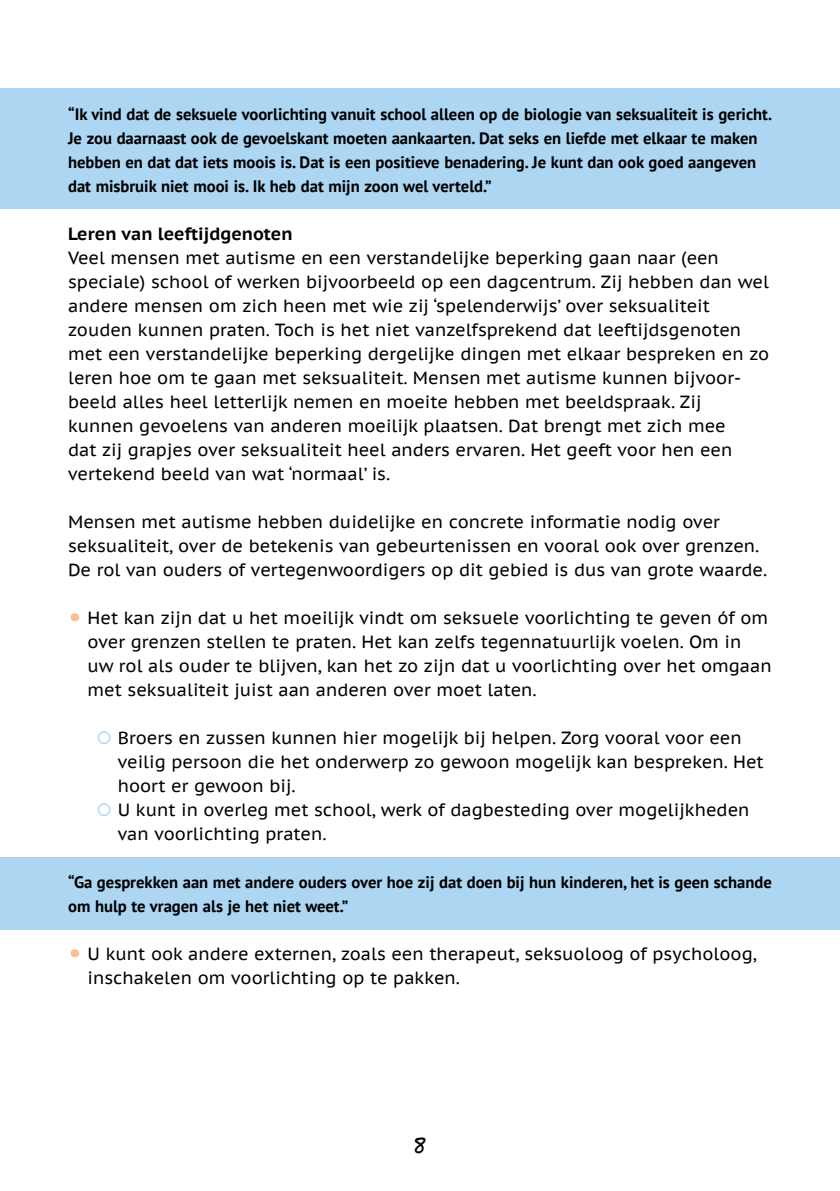
<style>
.page{position:relative;width:840px;height:1191px;background:#fff}
.page>*{position:absolute;margin:0;border:0;box-sizing:border-box;transform-origin:0 0}
.t1{font:500 24px "PF Reminder Pro";color:#000}
.t2{font:17.6px/24px "PT Sans Caption";color:#000}
.t3{font:700 17.6px "PT Sans Caption";color:#000}
.t4{font:700 16.6px/24px "PT Sans";color:#000}
.s1{font-size:28px;color:#fbbd90}
.s2{color:#acd6f2}
</style>
<div class="page">
<div style="left:0;top:857px;width:839px;height:72px;background:#acd6f2"></div>
<div style="left:0;top:89px;width:839px;height:120px;background:#acd6f2"></div>
<p class="t4" style="left:68px;top:102px;width:705px">“Ik vind dat de seksuele voorlichting vanuit school alleen op de biologie van seksualiteit is gericht.<br>Je zou daarnaast ook de gevoelskant moeten aankaarten. Dat seks en liefde met elkaar te maken hebben en dat dat iets moois is. Dat is een positieve benadering. Je kunt dan ook goed aangeven dat misbruik niet mooi is. Ik heb dat mijn zoon wel verteld.”</p>
<p class="t3" style="left:68px;top:222px;width:226px">Leren van leeftijdgenoten</p>
<p class="t2" style="left:68px;top:245px;width:702px">Veel mensen met autisme en een verstandelijke beperking gaan naar (een speciale) school of werken bijvoorbeeld op een dagcentrum. Zij hebben dan wel andere mensen om zich heen met wie zij ‘spelenderwijs’ over seksualiteit zouden kunnen praten. Toch is het niet vanzelfsprekend dat leeftijdsgenoten met een verstandelijke beperking dergelijke dingen met elkaar bespreken en zo leren hoe om te gaan met seksualiteit. Mensen met autisme kunnen bijvoor&shy;beeld alles heel letterlijk nemen en moeite hebben met beeldspraak. Zij kunnen gevoelens van anderen moeilijk plaatsen. Dat brengt met zich mee<br>dat zij grapjes over seksualiteit heel anders ervaren. Het geeft voor hen een vertekend beeld van wat ‘normaal’ is.</p>
<p class="t2" style="left:68px;top:509px;width:700px">Mensen met autisme hebben duidelijke en concrete informatie nodig over seksualiteit, over de betekenis van gebeurtenissen en vooral ook over grenzen.<br>De rol van ouders of vertegenwoordigers op dit gebied is dus van grote waarde.</p>
<p class="t2" style="left:87px;top:605px;width:685px;text-indent:-19px"><span class="s1">•</span> Het kan zijn dat u het moeilijk vindt om seksuele voorlichting te geven óf om over grenzen stellen te praten. Het kan zelfs tegennatuurlijk voelen. Om in uw rol als ouder te blijven, kan het zo zijn dat u voorlichting over het omgaan met seksualiteit juist aan anderen over moet laten.</p>
<p class="t2" style="left:118px;top:725px;width:647px;text-indent:-21px"><span class="s2">○</span> Broers en zussen kunnen hier mogelijk bij helpen. Zorg vooral voor een veilig persoon die het onderwerp zo gewoon mogelijk kan bespreken. Het hoort er gewoon bij.</p>
<p class="t2" style="left:118px;top:797px;width:633px;text-indent:-21px"><span class="s2">○</span> U kunt in overleg met school, werk of dagbesteding over mogelijkheden van voorlichting praten.</p>
<p class="t4" style="left:68px;top:870px;width:704px">“Ga gesprekken aan met andere ouders over hoe zij dat doen bij hun kinderen, het is geen schande om hulp te vragen als je het niet weet.”</p>
<p class="t2" style="left:88px;top:941px;width:670px;text-indent:-19px"><span class="s1">•</span> U kunt ook andere externen, zoals een therapeut, seksuoloog of psycholoog, inschakelen om voorlichting op te pakken.</p>
<h1 class="t1" style="left:413px;top:1130px;width:14px">8</h1>
</div>
